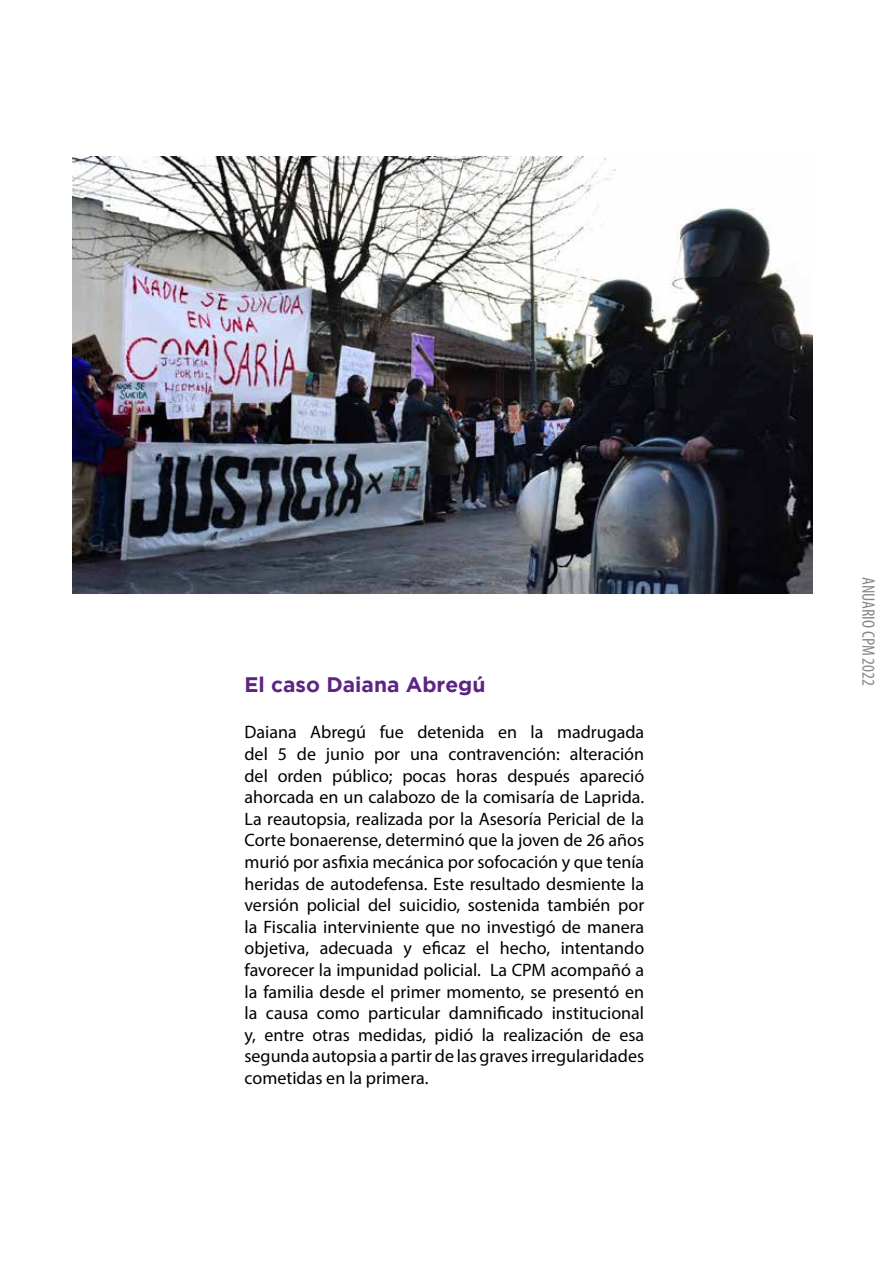
<style>
.page{position:relative;width:893px;height:1263px;background:#fff}
.page>*{position:absolute;margin:0;border:0;box-sizing:border-box;transform-origin:0 0}
.t1{font:700 21px "Gotham";color:#5c2483}
.t2{font:18px/21.6px "Myriad Pro";color:#000;text-align:justify}
.t3{font:condensed 18px "Myriad Pro";color:#878787}
</style>
<div class="page">
<img style="left:72px;top:156px;width:740px;height:437px">
<p class="t1" style="left:244px;top:672px;width:243px">El caso Daiana Abregú</p>
<p class="t2" style="left:244px;top:721px;width:401px">Daiana Abregú fue detenida en la madrugada del 5 de junio por una contravención: alteración del orden público; pocas horas después apareció ahorcada en un calabozo de la comisaría de Laprida.<br>La reautopsia, realizada por la Asesoría Pericial de la Corte bonaerense, determinó que la joven de 26 años murió por asfixia mecánica por sofocación y que tenía heridas de autodefensa. Este resultado desmiente la versión policial del suicidio, sostenida también por la Fiscalia interviniente que no investigó de manera objetiva, adecuada y eficaz el hecho, intentando favorecer la impunidad policial. La CPM acompañó a la familia desde el primer momento, se presentó en la causa como particular damnificado institucional y, entre otras medidas, pidió la realización de esa segunda autopsia a partir de las graves irregularidades cometidas en la primera.</p>
<p class="t3" style="left:879px;top:577px;width:111px;rotate:90deg">ANUARIO CPM 2022</p>
</div>
